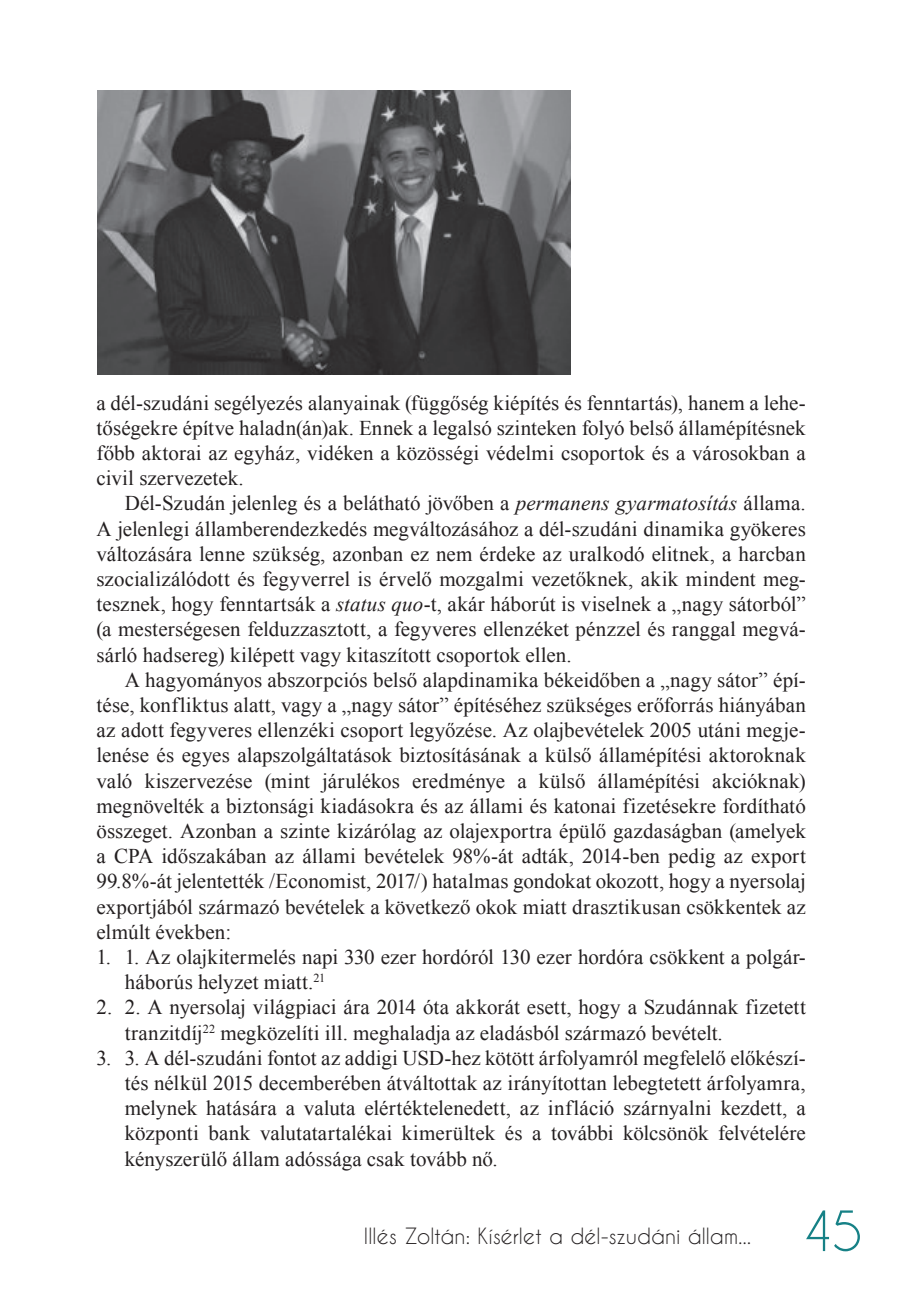
<style>
.page{position:relative;width:908px;height:1304px;background:#fff}
.page>*{position:absolute;margin:0;border:0;box-sizing:border-box;transform-origin:0 0}
.t1{font:52px "Caviar Dreams";color:#168186}
.t2{font:21px/25.2px "Times New Roman";color:#231f20;text-align:justify}
.t3{font:21px "Caviar Dreams";color:#231f20}
.s1{font-style:italic}
</style>
<div class="page">
<img style="left:97px;top:91px;width:473px;height:283px">
<p class="t2" style="left:96px;top:390px;width:710px">a dél-szudáni segélyezés alanyainak (függőség kiépítés és fenntartás), hanem a lehe&shy;tőségekre építve haladn(án)ak. Ennek a legalsó szinteken folyó belső államépítésnek főbb aktorai az egyház, vidéken a közösségi védelmi csoportok és a városokban a civil szervezetek.</p>
<p class="t2" style="left:96px;top:490px;width:710px;text-indent:28px">Dél-Szudán jelenleg és a belátható jövőben a <span class="s1">permanens gyarmatosítás</span> állama.<br>A jelenlegi államberendezkedés megváltozásához a dél-szudáni dinamika gyökeres változására lenne szükség, azonban ez nem érdeke az uralkodó elitnek, a harcban szocializálódott és fegyverrel is érvelő mozgalmi vezetőknek, akik mindent meg&shy;tesznek, hogy fenntartsák a <span class="s1">status quo</span>-t, akár háborút is viselnek a „nagy sátorból” (a mesterségesen felduzzasztott, a fegyveres ellenzéket pénzzel és ranggal megvá&shy;sárló hadsereg) kilépett vagy kitaszított csoportok ellen.</p>
<p class="t2" style="left:96px;top:667px;width:710px;text-indent:28px">A hagyományos abszorpciós belső alapdinamika békeidőben a „nagy sátor” épí&shy;tése, konfliktus alatt, vagy a „nagy sátor” építéséhez szükséges erőforrás hiányában az adott fegyveres ellenzéki csoport legyőzése. Az olajbevételek 2005 utáni megje&shy;lenése és egyes alapszolgáltatások biztosításának a külső államépítési aktoroknak való kiszervezése (mint járulékos eredménye a külső államépítési akcióknak) megnövelték a biztonsági kiadásokra és az állami és katonai fizetésekre fordítható összeget. Azonban a szinte kizárólag az olajexportra épülő gazdaságban (amelyek a CPA időszakában az állami bevételek 98%-át adták, 2014-ben pedig az export 99.8%-át jelentették /Economist, 2017/) hatalmas gondokat okozott, hogy a nyersolaj exportjából származó bevételek a következő okok miatt drasztikusan csökkentek az elmúlt években:</p>
<p class="t2" style="left:125px;top:944px;width:682px;text-indent:-28px">1. 1. Az olajkitermelés napi 330 ezer hordóról 130 ezer hordóra csökkent a polgár&shy;háborús helyzet miatt.<sup>21</sup></p>
<p class="t2" style="left:125px;top:994px;width:682px;text-indent:-28px">2. 2. A nyersolaj világpiaci ára 2014 óta akkorát esett, hogy a Szudánnak fizetett tranzitdíj<sup>22</sup> megközelíti ill. meghaladja az eladásból származó bevételt.</p>
<p class="t2" style="left:125px;top:1045px;width:682px;text-indent:-28px">3. 3. A dél-szudáni fontot az addigi USD-hez kötött árfolyamról megfelelő előkészí&shy;tés nélkül 2015 decemberében átváltottak az irányítottan lebegtetett árfolyamra, melynek hatására a valuta elértéktelenedett, az infláció szárnyalni kezdett, a központi bank valutatartalékai kimerültek és a további kölcsönök felvételére kényszerülő állam adóssága csak tovább nő.</p>
<p class="t3" style="left:363px;top:1224px;width:388px">Illés Zoltán: Kísérlet a dél-szudáni állam...</p>
<h1 class="t1" style="left:801px;top:1200px;width:63px">45</h1>
</div>
